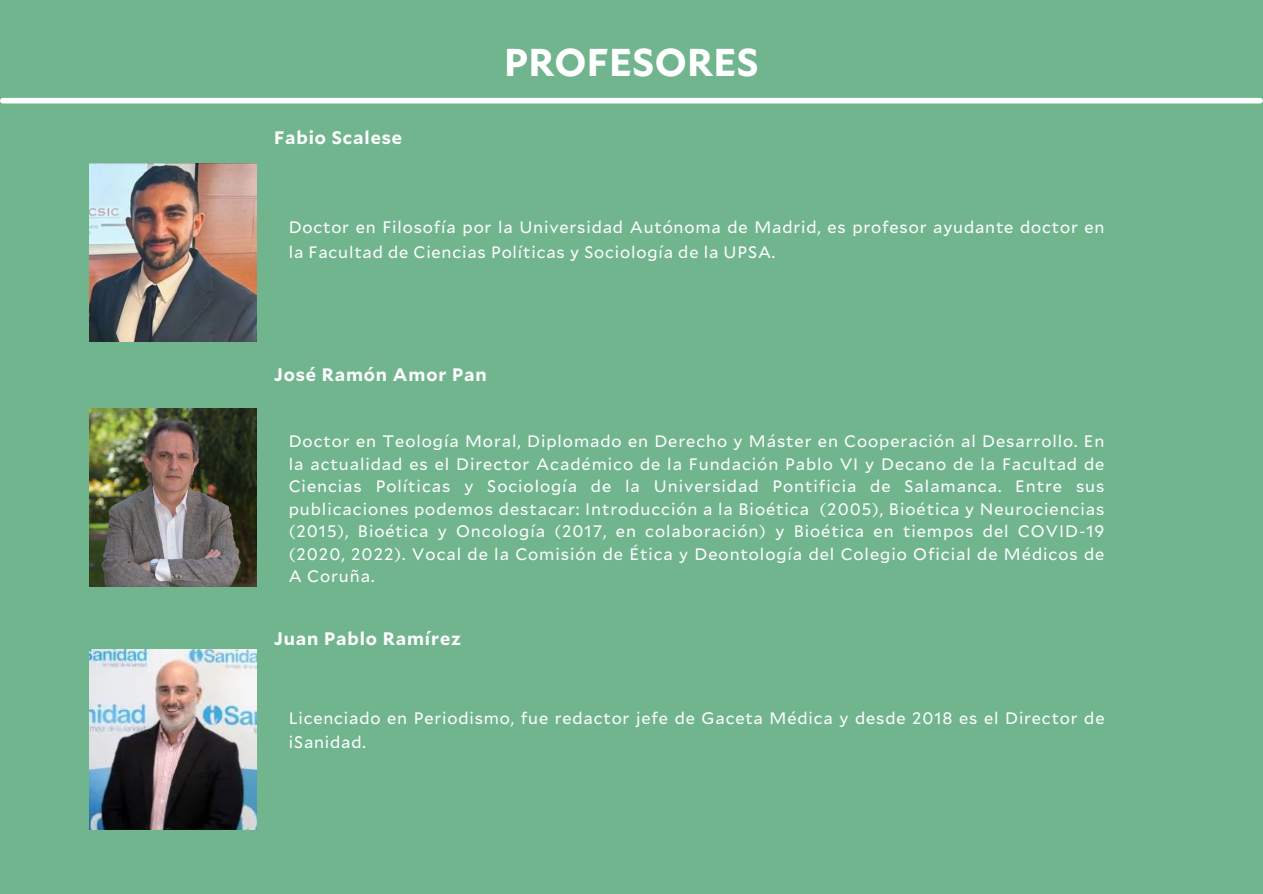
<style>
.page{position:relative;width:1263px;height:894px;background:#fff}
.page>*{position:absolute;margin:0;border:0;box-sizing:border-box;transform-origin:0 0}
.t1{font:700 38.55px "Mallory";letter-spacing:.01em;color:#fff}
.t2{font:700 18px "Mallory";letter-spacing:.05em;color:#fff}
.t3{font:16.5px/22.5px "Mallory";letter-spacing:.05em;color:#fff}
</style>
<div class="page">
<div style="left:0;top:0;width:1263px;height:893px;background:#71b58e"></div>
<div style="left:3px;top:98px;width:1257px;height:5px;background:#fff"></div>
<img style="left:89px;top:408px;width:168px;height:178px">
<img style="left:89px;top:163px;width:168px;height:178px">
<img style="left:89px;top:649px;width:168px;height:180px">
<p class="t2" style="left:274px;top:125px;width:130px">Fabio Scalese</p>
<h1 class="t1" style="left:504px;top:35px;width:256px">PROFESORES</h1>
<h2 class="t3" style="left:289px;top:214px;width:817px;line-height:24.8px">Doctor en Filosofía por la Universidad Autónoma de Madrid, es profesor ayudante doctor en la Facultad de Ciencias Políticas y Sociología de la UPSA.</h2>
<p class="t2" style="left:274px;top:362px;width:214px">José Ramón Amor Pan</p>
<h2 class="t3" style="left:289px;top:429px;width:817px;text-align:justify">Doctor en Teología Moral, Diplomado en Derecho y Máster en Cooperación al Desarrollo. En la actualidad es el Director Académico de la Fundación Pablo VI y Decano de la Facultad de Ciencias Políticas y Sociología de la Universidad Pontificia de Salamanca. Entre sus publicaciones podemos destacar: Introducción a la Bioética (2005), Bioética y Neurociencias (2015), Bioética y Oncología (2017, en colaboración) y Bioética en tiempos del COVID-19 (2020, 2022). Vocal de la Comisión de Ética y Deontología del Colegio Oficial de Médicos de A Coruña.</h2>
<p class="t2" style="left:274px;top:625px;width:189px">Juan Pablo Ramírez</p>
<p class="t3" style="left:289px;top:704px;width:817px;line-height:24.8px">Licenciado en Periodismo, fue redactor jefe de Gaceta Médica y desde 2018 es el Director de iSanidad.</p>
</div>
